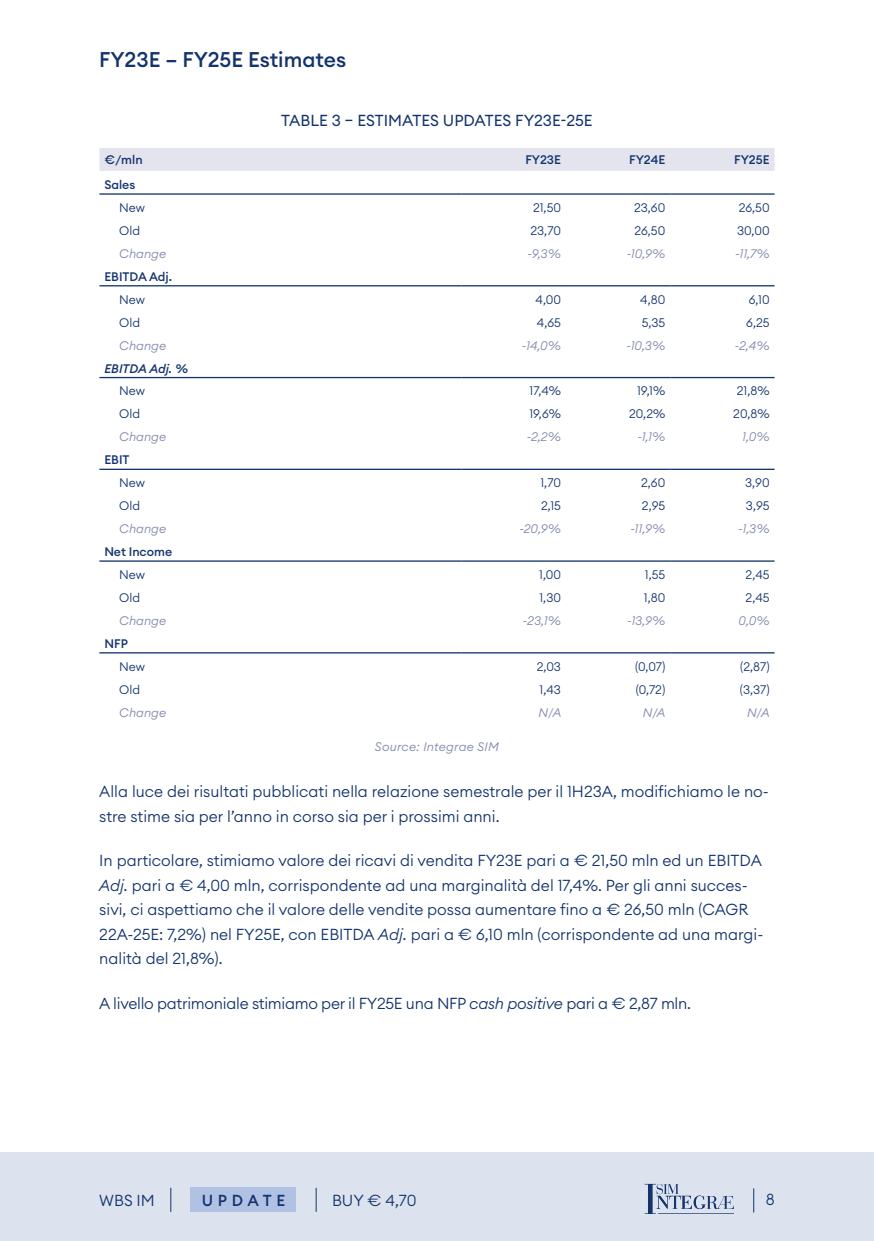
<style>
.page{position:relative;width:874px;height:1241px;background:#fff}
.page>*{position:absolute;margin:0;border:0;box-sizing:border-box;transform-origin:0 0}
.t1{font:500 21px "Euclid Circular A";color:#13336d}
.t2{font:300 15.75px/24.5px "Euclid Circular A";color:#13336d}
.t3{font:300 15.75px "Euclid Circular A";letter-spacing:-.02em;color:#13336d}
.t4{font:15.75px "Euclid Circular A";color:#13336d}
.t5{font:500 15.75px "Euclid Circular A";letter-spacing:.3em;color:#13336d}
.t6{font:300 12.25px "Euclid Circular A";color:#13336d}
.t7{font:italic 300 12.25px "Euclid Circular A";color:#8186af}
.t8{font:500 12.25px "Euclid Circular A";color:#13336d}
.t9{font:italic 300 12.25px "Euclid Circular A";letter-spacing:.02em;color:#8186af}
.t10{font:italic 500 12.25px "Euclid Circular A";color:#13336d}
.s1{font-style:italic}
</style>
<div class="page">
<div style="left:0;top:1152px;width:873px;height:88px;background:#dde3ee"></div>
<svg style="left:170px;top:1187px;width:1px;height:24px"></svg>
<div style="left:190px;top:1187px;width:106px;height:24px;background:#b1c1e4"></div>
<svg style="left:315px;top:1187px;width:1px;height:24px"></svg>
<svg style="left:644px;top:1183px;width:89px;height:30px"></svg>
<div style="left:99px;top:148px;width:675px;height:23px;background:#e4e4ef"></div>
<hr style="left:99px;top:285px;width:362px;height:1px;background:#13336d">
<hr style="left:461px;top:285px;width:104px;height:1px;background:#13336d">
<hr style="left:565px;top:285px;width:105px;height:1px;background:#13336d">
<hr style="left:670px;top:285px;width:104px;height:1px;background:#13336d">
<hr style="left:99px;top:377px;width:362px;height:1px;background:#13336d">
<hr style="left:461px;top:377px;width:104px;height:1px;background:#13336d">
<hr style="left:565px;top:377px;width:105px;height:1px;background:#13336d">
<hr style="left:670px;top:377px;width:104px;height:1px;background:#13336d">
<hr style="left:99px;top:560px;width:362px;height:1px;background:#13336d">
<hr style="left:461px;top:560px;width:104px;height:1px;background:#13336d">
<hr style="left:565px;top:560px;width:105px;height:1px;background:#13336d">
<hr style="left:670px;top:560px;width:104px;height:1px;background:#13336d">
<hr style="left:99px;top:652px;width:362px;height:1px;background:#13336d">
<hr style="left:461px;top:652px;width:104px;height:1px;background:#13336d">
<hr style="left:565px;top:652px;width:105px;height:1px;background:#13336d">
<hr style="left:670px;top:652px;width:104px;height:1px;background:#13336d">
<hr style="left:99px;top:193px;width:362px;height:2px;background:#13336d">
<hr style="left:461px;top:193px;width:104px;height:2px;background:#13336d">
<hr style="left:565px;top:193px;width:105px;height:2px;background:#13336d">
<hr style="left:670px;top:193px;width:104px;height:2px;background:#13336d">
<hr style="left:99px;top:468px;width:362px;height:2px;background:#13336d">
<hr style="left:461px;top:468px;width:104px;height:2px;background:#13336d">
<hr style="left:565px;top:468px;width:105px;height:2px;background:#13336d">
<hr style="left:670px;top:468px;width:104px;height:2px;background:#13336d">
<h1 class="t1" style="left:99px;top:46px;width:248px">FY23E – FY25E Estimates</h1>
<p class="t4" style="left:281px;top:110px;width:313px">TABLE 3 – ESTIMATES UPDATES FY23E-25E</p>
<p class="t8" style="left:104px;top:152px;width:40px">€/mln</p>
<p class="t8" style="left:525px;top:152px;width:37px">FY23E</p>
<p class="t8" style="left:629px;top:152px;width:38px">FY24E</p>
<p class="t8" style="left:733px;top:152px;width:37px">FY25E</p>
<p class="t8" style="left:104px;top:177px;width:32px">Sales</p>
<p class="t6" style="left:119px;top:200px;width:27px">New</p>
<p class="t6" style="left:532px;top:200px;width:29px">21,50</p>
<p class="t6" style="left:633px;top:200px;width:33px">23,60</p>
<p class="t6" style="left:738px;top:200px;width:32px">26,50</p>
<p class="t6" style="left:119px;top:223px;width:22px">Old</p>
<p class="t6" style="left:530px;top:223px;width:32px">23,70</p>
<p class="t6" style="left:634px;top:223px;width:32px">26,50</p>
<p class="t6" style="left:736px;top:223px;width:34px">30,00</p>
<p class="t7" style="left:119px;top:246px;width:48px">Change</p>
<p class="t7" style="left:527px;top:246px;width:35px">-9,3%</p>
<p class="t7" style="left:626px;top:246px;width:40px">-10,9%</p>
<p class="t7" style="left:734px;top:246px;width:36px">-11,7%</p>
<p class="t8" style="left:104px;top:268px;width:69px">EBITDA Adj.</p>
<p class="t6" style="left:119px;top:291px;width:27px">New</p>
<p class="t6" style="left:535px;top:291px;width:27px">4,00</p>
<p class="t6" style="left:640px;top:291px;width:27px">4,80</p>
<p class="t6" style="left:748px;top:291px;width:22px">6,10</p>
<p class="t6" style="left:119px;top:314px;width:22px">Old</p>
<p class="t6" style="left:536px;top:314px;width:26px">4,65</p>
<p class="t6" style="left:641px;top:314px;width:25px">5,35</p>
<p class="t6" style="left:745px;top:314px;width:25px">6,25</p>
<p class="t7" style="left:119px;top:337px;width:48px">Change</p>
<p class="t7" style="left:521px;top:337px;width:41px">-14,0%</p>
<p class="t7" style="left:626px;top:337px;width:40px">-10,3%</p>
<p class="t7" style="left:734px;top:337px;width:36px">-2,4%</p>
<p class="t10" style="left:104px;top:360px;width:85px">EBITDA Adj. %</p>
<p class="t6" style="left:119px;top:383px;width:27px">New</p>
<p class="t6" style="left:529px;top:383px;width:33px">17,4%</p>
<p class="t6" style="left:636px;top:383px;width:30px">19,1%</p>
<p class="t6" style="left:736px;top:383px;width:34px">21,8%</p>
<p class="t6" style="left:119px;top:406px;width:22px">Old</p>
<p class="t6" style="left:529px;top:406px;width:33px">19,6%</p>
<p class="t6" style="left:629px;top:406px;width:38px">20,2%</p>
<p class="t6" style="left:733px;top:406px;width:38px">20,8%</p>
<p class="t7" style="left:119px;top:429px;width:48px">Change</p>
<p class="t7" style="left:526px;top:429px;width:36px">-2,2%</p>
<p class="t7" style="left:637px;top:429px;width:29px">-1,1%</p>
<p class="t7" style="left:741px;top:429px;width:29px">1,0%</p>
<p class="t8" style="left:104px;top:452px;width:27px">EBIT</p>
<p class="t6" style="left:119px;top:475px;width:27px">New</p>
<p class="t6" style="left:540px;top:475px;width:22px">1,70</p>
<p class="t6" style="left:640px;top:475px;width:26px">2,60</p>
<p class="t6" style="left:744px;top:475px;width:26px">3,90</p>
<p class="t6" style="left:119px;top:498px;width:22px">Old</p>
<p class="t6" style="left:540px;top:498px;width:21px">2,15</p>
<p class="t6" style="left:641px;top:498px;width:25px">2,95</p>
<p class="t6" style="left:745px;top:498px;width:25px">3,95</p>
<p class="t7" style="left:119px;top:521px;width:48px">Change</p>
<p class="t7" style="left:519px;top:521px;width:43px">-20,9%</p>
<p class="t7" style="left:630px;top:521px;width:36px">-11,9%</p>
<p class="t7" style="left:738px;top:521px;width:33px">-1,3%</p>
<p class="t8" style="left:104px;top:543px;width:69px">Net Income</p>
<p class="t6" style="left:119px;top:566px;width:27px">New</p>
<p class="t6" style="left:539px;top:566px;width:23px">1,00</p>
<p class="t6" style="left:644px;top:566px;width:22px">1,55</p>
<p class="t6" style="left:745px;top:566px;width:26px">2,45</p>
<p class="t6" style="left:119px;top:589px;width:22px">Old</p>
<p class="t6" style="left:539px;top:589px;width:23px">1,30</p>
<p class="t6" style="left:643px;top:589px;width:23px">1,80</p>
<p class="t6" style="left:745px;top:589px;width:26px">2,45</p>
<p class="t7" style="left:119px;top:612px;width:48px">Change</p>
<p class="t7" style="left:522px;top:612px;width:40px">-23,1%</p>
<p class="t7" style="left:626px;top:612px;width:40px">-13,9%</p>
<p class="t7" style="left:738px;top:612px;width:33px">0,0%</p>
<p class="t8" style="left:104px;top:635px;width:25px">NFP</p>
<p class="t6" style="left:119px;top:658px;width:27px">New</p>
<p class="t6" style="left:536px;top:658px;width:26px">2,03</p>
<p class="t6" style="left:635px;top:658px;width:32px">(0,07)</p>
<p class="t6" style="left:739px;top:658px;width:31px">(2,87)</p>
<p class="t6" style="left:119px;top:681px;width:22px">Old</p>
<p class="t6" style="left:539px;top:681px;width:23px">1,43</p>
<p class="t6" style="left:635px;top:681px;width:31px">(0,72)</p>
<p class="t6" style="left:739px;top:681px;width:31px">(3,37)</p>
<p class="t7" style="left:119px;top:704px;width:48px">Change</p>
<p class="t7" style="left:538px;top:704px;width:24px">N/A</p>
<p class="t7" style="left:642px;top:704px;width:24px">N/A</p>
<p class="t7" style="left:746px;top:704px;width:24px">N/A</p>
<p class="t9" style="left:375px;top:739px;width:125px">Source: Integrae SIM</p>
<p class="t2" style="left:99px;top:779px;width:670px">Alla luce dei risultati pubblicati nella relazione semestrale per il 1H23A, modifichiamo le no&shy;stre stime sia per l’anno in corso sia per i prossimi anni.</p>
<p class="t2" style="left:99px;top:847px;width:665px">In particolare, stimiamo valore dei ricavi di vendita FY23E pari a € 21,50 mln ed un EBITDA <span class="s1">Adj.</span> pari a € 4,00 mln, corrispondente ad una marginalità del 17,4%. Per gli anni succes&shy;sivi, ci aspettiamo che il valore delle vendite possa aumentare fino a € 26,50 mln (CAGR 22A-25E: 7,2%) nel FY25E, con EBITDA <span class="s1">Adj.</span> pari a € 6,10 mln (corrispondente ad una margi&shy;nalità del 21,8%).</p>
<p class="t3" style="left:99px;top:992px;width:593px">A livello patrimoniale stimiamo per il FY25E una NFP <span class="s1">cash positive</span> pari a € 2,87 mln.</p>
<p class="t2" style="left:99px;top:1187px;width:57px">WBS IM</p>
<p class="t5" style="left:202px;top:1190px;width:85px">UPDATE</p>
<p class="t2" style="left:332px;top:1187px;width:86px">BUY € 4,70</p>
<p class="t2" style="left:765px;top:1186px;width:10px">8</p>
</div>
